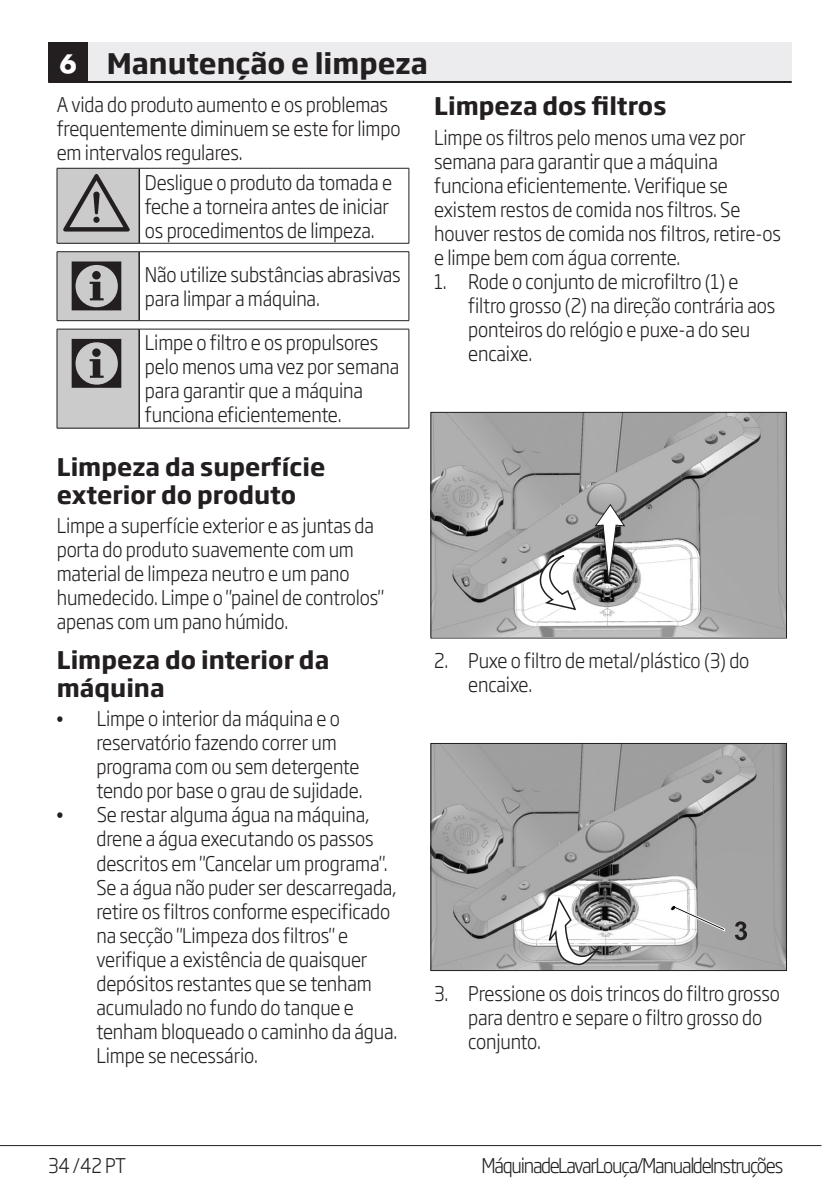
<style>
.page{position:relative;width:840px;height:1191px;background:#fff}
.page>*{position:absolute;margin:0;border:0;box-sizing:border-box;transform-origin:0 0}
.uyari_semboller{font:72px "ZIWARNUN";color:#231f20}
.Ana_Baslik{font:700 28px "Soho Gothic Pro";color:#231f20}
.t1{font:700 28px "Futura TOT";color:#fff}
.Baslik{font:700 24px/28px "Soho Gothic Pro";color:#231f20}
.Yazi_alanlari{font:300 20px/24px "Soho Gothic Pro";letter-spacing:-.01em;color:#231f20;scale:.9 1}
.Girintili_Yazi{font:300 20px/24px "Soho Gothic Pro";letter-spacing:-.01em;color:#231f20;scale:.9 1}
.Yazi_alanlari-2{font:300 20px "Soho Gothic Pro";letter-spacing:-.065em;color:#231f20;scale:.9 1}
.s1{font-family:"Arial";font-weight:700}
</style>
<div class="page">
<hr style="left:0;top:1145px;width:821px;height:1px;background:#231f20">
<div style="left:88px;top:43px;width:703px;height:39px;background:#ececee"></div>
<hr style="left:48px;top:81px;width:743px;height:2px;background:#231f20">
<div style="left:48px;top:43px;width:40px;height:39px;background:#231f20"></div>
<div style="left:57px;top:168px;width:82px;height:75px;background:#cbcbcb"></div>
<hr style="left:57px;top:168px;width:1px;height:75px;background:#231f20">
<hr style="left:57px;top:168px;width:82px;height:1px;background:#231f20">
<hr style="left:57px;top:243px;width:82px;height:1px;background:#231f20">
<hr style="left:138px;top:168px;width:2px;height:75px;background:#231f20">
<hr style="left:408px;top:168px;width:1px;height:75px;background:#231f20">
<hr style="left:139px;top:168px;width:270px;height:1px;background:#231f20">
<hr style="left:139px;top:243px;width:270px;height:1px;background:#231f20">
<div style="left:57px;top:252px;width:82px;height:69px;background:#cbcbcb"></div>
<hr style="left:57px;top:252px;width:1px;height:68px;background:#231f20">
<hr style="left:57px;top:251px;width:82px;height:1px;background:#231f20">
<hr style="left:57px;top:320px;width:82px;height:1px;background:#231f20">
<hr style="left:138px;top:252px;width:2px;height:68px;background:#231f20">
<hr style="left:408px;top:252px;width:1px;height:68px;background:#231f20">
<hr style="left:139px;top:251px;width:270px;height:1px;background:#231f20">
<hr style="left:139px;top:320px;width:270px;height:1px;background:#231f20">
<div style="left:57px;top:329px;width:82px;height:99px;background:#cbcbcb"></div>
<hr style="left:57px;top:329px;width:1px;height:99px;background:#231f20">
<hr style="left:57px;top:329px;width:82px;height:1px;background:#231f20">
<hr style="left:57px;top:428px;width:82px;height:1px;background:#231f20">
<hr style="left:138px;top:329px;width:2px;height:99px;background:#231f20">
<hr style="left:408px;top:329px;width:1px;height:99px;background:#231f20">
<hr style="left:139px;top:329px;width:270px;height:1px;background:#231f20">
<hr style="left:139px;top:428px;width:270px;height:1px;background:#231f20">
<img style="left:432px;top:414px;width:352px;height:222px">
<svg style="left:539px;top:550px;width:38px;height:61px"></svg>
<svg style="left:593px;top:503px;width:32px;height:86px"></svg>
<div style="left:430px;top:412px;width:356px;height:226px;border:1px solid #231f20"></div>
<img style="left:432px;top:745px;width:352px;height:224px">
<svg style="left:669px;top:904px;width:56px;height:28px"></svg>
<svg style="left:734px;top:921px;width:12px;height:19px"></svg>
<svg style="left:546px;top:894px;width:61px;height:72px"></svg>
<div style="left:430px;top:743px;width:356px;height:228px;border:1px solid #231f20"></div>
<p class="t1" style="left:60px;top:47px;width:18px">6</p>
<p class="Ana_Baslik" style="left:107px;top:42px;width:322px">Manutenção e limpeza</p>
<p class="Yazi_alanlari" style="left:57px;top:91px;width:383px">A vida do produto aumento e os problemas frequentemente diminuem se este for limpo em intervalos regulares.</p>
<p class="uyari_semboller" style="left:63px;top:165px;width:71px">A</p>
<p class="Yazi_alanlari" style="left:145px;top:169px;width:276px">Desligue o produto da tomada e feche a torneira antes de iniciar os procedimentos de limpeza.</p>
<p class="uyari_semboller" style="left:67px;top:248px;width:63px">C</p>
<p class="Yazi_alanlari" style="left:145px;top:261px;width:286px">Não utilize substâncias abrasivas para limpar a máquina.</p>
<p class="uyari_semboller" style="left:67px;top:325px;width:63px">C</p>
<p class="Yazi_alanlari" style="left:145px;top:330px;width:284px">Limpe o filtro e os propulsores pelo menos uma vez por semana para garantir que a máquina funciona eficientemente.</p>
<p class="Baslik" style="left:57px;top:451px;width:270px">Limpeza da superfície exterior do produto</p>
<p class="Yazi_alanlari" style="left:57px;top:513px;width:364px">Limpe a superfície exterior e as juntas da porta do produto suavemente com um material de limpeza neutro e um pano humedecido. Limpe o "painel de controlos" apenas com um pano húmido.</p>
<p class="Baslik" style="left:57px;top:644px;width:274px">Limpeza do interior da máquina</p>
<p class="Yazi_alanlari" style="left:96px;top:706px;width:297px;text-indent:-40px"><span class="s1">•</span> Limpe o interior da máquina e o reservatório fazendo correr um programa com ou sem detergente tendo por base o grau de sujidade.</p>
<p class="Yazi_alanlari" style="left:96px;top:802px;width:335px;text-indent:-40px"><span class="s1">•</span> Se restar alguma água na máquina, drene a água executando os passos descritos em "Cancelar um programa".<br>Se a água não puder ser descarregada, retire os filtros conforme especificado na secção "Limpeza dos filtros" e verifique a existência de quaisquer depósitos restantes que se tenham acumulado no fundo do tanque e tenham bloqueado o caminho da água.<br>Limpe se necessário.</p>
<p class="Baslik" style="left:434px;top:91px;width:233px">Limpeza dos filtros</p>
<p class="Yazi_alanlari" style="left:434px;top:124px;width:386px">Limpe os filtros pelo menos uma vez por semana para garantir que a máquina funciona eficientemente. Verifique se existem restos de comida nos filtros. Se houver restos de comida nos filtros, retire-os e limpe bem com água corrente.</p>
<p class="Girintili_Yazi" style="left:468px;top:268px;width:342px;text-indent:-34px">1. Rode o conjunto de microfiltro (1) e filtro grosso (2) na direção contrária aos ponteiros do relógio e puxe-a do seu encaixe.</p>
<p class="Girintili_Yazi" style="left:468px;top:647px;width:314px;text-indent:-34px">2. Puxe o filtro de metal/plástico (3) do encaixe.</p>
<p class="Girintili_Yazi" style="left:468px;top:980px;width:348px;text-indent:-34px">3. Pressione os dois trincos do filtro grosso para dentro e separe o filtro grosso do conjunto.</p>
<p class="Yazi_alanlari" style="left:48px;top:1152px;width:88px">34 /42 PT</p>
<p class="Yazi_alanlari-2" style="left:481px;top:1149px;width:337px">Máquina de Lavar Louça / Manual de Instruções</p>
</div>
